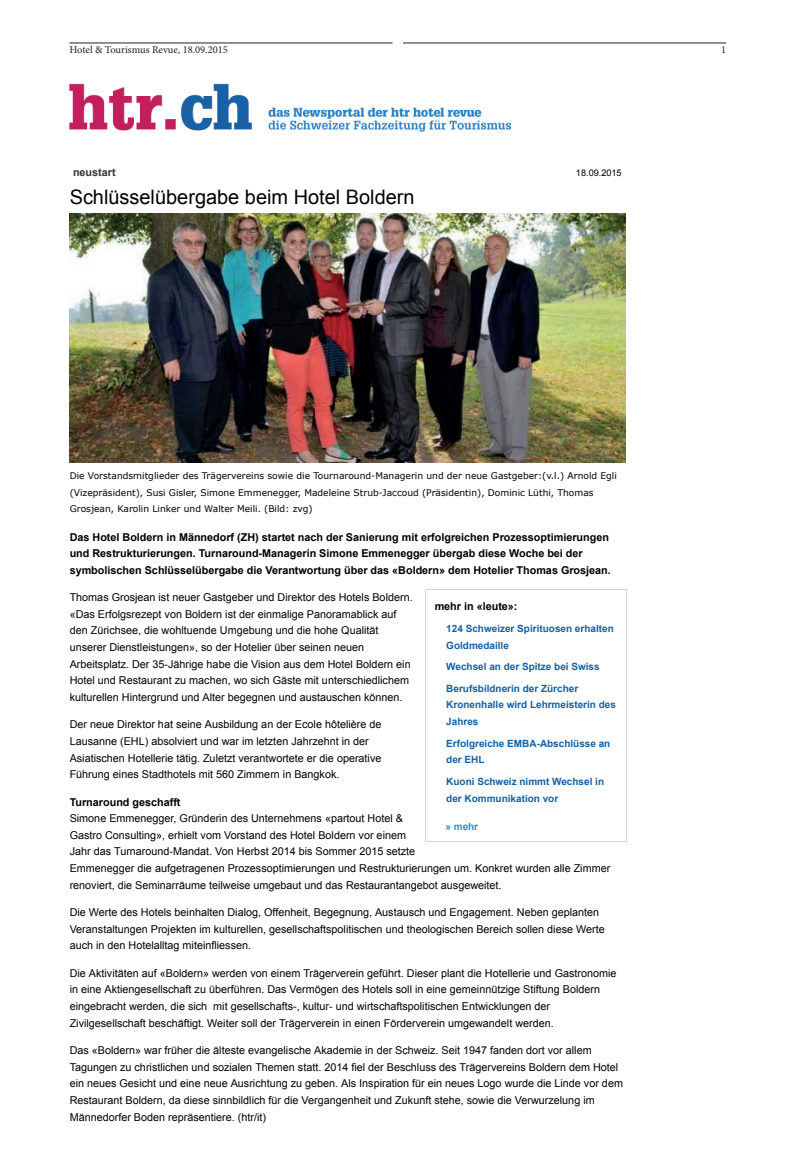
<style>
.page{position:relative;width:794px;height:1166px;background:#fff}
.page>*{position:absolute;margin:0;border:0;box-sizing:border-box;transform-origin:0 0}
.t1{font:19.95px "Arial";color:#000001}
.t2{font:10.76px/16.6px "Arial";color:#000001}
.t3{font:700 10.76px/16.6px "Arial";color:#000001}
.t4{font:700 10.76px "Arial";color:#323739}
.t5{font:10.5px "Minion Pro";color:#231f20}
.t6{font:700 9.97px/16.6px "Arial";color:#1361a4}
.t7{font:700 9.97px "Arial";color:#2192cf}
.t8{font:9.1px/16.6px "Verdana";color:#000001}
.t9{font:9.1px "Arial";color:#000001}
</style>
<div class="page">
<img style="left:69px;top:83px;width:442px;height:49px">
<hr style="left:69px;top:43px;width:323px;height:1px;background:#231f20">
<hr style="left:403px;top:43px;width:323px;height:1px;background:#231f20">
<hr style="left:425px;top:589px;width:202px;height:1px;background:#d4d6d4">
<hr style="left:425px;top:841px;width:202px;height:1px;background:#d4d6d4">
<hr style="left:425px;top:589px;width:1px;height:253px;background:#d4d6d4">
<hr style="left:626px;top:589px;width:1px;height:253px;background:#d4d6d4">
<img style="left:70px;top:213px;width:555px;height:249px">
<p class="t5" style="left:69px;top:43px;width:160px">Hotel &amp; Tourismus Revue, 18.09.2015</p>
<p class="t5" style="left:721px;top:43px;width:7px">1</p>
<p class="t4" style="left:73px;top:166px;width:44px">neustart</p>
<p class="t9" style="left:576px;top:166px;width:47px">18.09.2015</p>
<h1 class="t1" style="left:70px;top:184px;width:346px">Schlüsselübergabe beim Hotel Boldern</h1>
<p class="t8" style="left:70px;top:467px;width:549px">Die Vorstandsmitglieder des Trägervereins sowie die Tournaround-Managerin und der neue Gastgeber:(v.l.) Arnold Egli (Vizepräsident), Susi Gisler, Simone Emmenegger, Madeleine Strub-Jaccoud (Präsidentin), Dominic Lüthi, Thomas<br>Grosjean, Karolin Linker und Walter Meili. (Bild: zvg)</p>
<p class="t3" style="left:70px;top:529px;width:542px">Das Hotel Boldern in Männedorf (ZH) startet nach der Sanierung mit erfolgreichen Prozessoptimierungen und Restrukturierungen. Turnaround-Managerin Simone Emmenegger übergab diese Woche bei der symbolischen Schlüsselübergabe die Verantwortung über das «Boldern» dem Hotelier Thomas Grosjean.</p>
<p class="t2" style="left:70px;top:589px;width:344px">Thomas Grosjean ist neuer Gastgeber und Direktor des Hotels Boldern. «Das Erfolgsrezept von Boldern ist der einmalige Panoramablick auf den Zürichsee, die wohltuende Umgebung und die hohe Qualität unserer Dienstleistungen», so der Hotelier über seinen neuen Arbeitsplatz. Der 35-Jährige habe die Vision aus dem Hotel Boldern ein Hotel und Restaurant zu machen, wo sich Gäste mit unterschiedlichem kulturellen Hintergrund und Alter begegnen und austauschen können.</p>
<p class="t2" style="left:70px;top:716px;width:313px">Der neue Direktor hat seine Ausbildung an der Ecole hôtelière de Lausanne (EHL) absolviert und war im letzten Jahrzehnt in der Asiatischen Hotellerie tätig. Zuletzt verantwortete er die operative Führung eines Stadthotels mit 560 Zimmern in Bangkok.</p>
<p class="t3" style="left:70px;top:794px;width:112px">Turnaround geschafft</p>
<p class="t2" style="left:70px;top:810px;width:542px">Simone Emmenegger, Gründerin des Unternehmens «partout Hotel &amp;<br>Gastro Consulting», erhielt vom Vorstand des Hotel Boldern vor einem<br>Jahr das Turnaround-Mandat. Von Herbst 2014 bis Sommer 2015 setzte<br>Emmenegger die aufgetragenen Prozessoptimierungen und Restrukturierungen um. Konkret wurden alle Zimmer renoviert, die Seminarräume teilweise umgebaut und das Restaurantangebot ausgeweitet.</p>
<p class="t2" style="left:70px;top:904px;width:536px">Die Werte des Hotels beinhalten Dialog, Offenheit, Begegnung, Austausch und Engagement. Neben geplanten<br>Veranstaltungen Projekten im kulturellen, gesellschaftspolitischen und theologischen Bereich sollen diese Werte auch in den Hotelalltag miteinfliessen.</p>
<p class="t2" style="left:70px;top:965px;width:548px">Die Aktivitäten auf «Boldern» werden von einem Trägerverein geführt. Dieser plant die Hotellerie und Gastronomie in eine Aktiengesellschaft zu überführen. Das Vermögen des Hotels soll in eine gemeinnützige Stiftung Boldern eingebracht werden, die sich mit gesellschafts-, kultur- und wirtschaftspolitischen Entwicklungen der Zivilgesellschaft beschäftigt. Weiter soll der Trägerverein in einen Förderverein umgewandelt werden.</p>
<p class="t2" style="left:70px;top:1042px;width:555px">Das «Boldern» war früher die älteste evangelische Akademie in der Schweiz. Seit 1947 fanden dort vor allem Tagungen zu christlichen und sozialen Themen statt. 2014 fiel der Beschluss des Trägervereins Boldern dem Hotel ein neues Gesicht und eine neue Ausrichtung zu geben. Als Inspiration für ein neues Logo wurde die Linde vor dem Restaurant Boldern, da diese sinnbildlich für die Vergangenheit und Zukunft stehe, sowie die Verwurzelung im Männedorfer Boden repräsentiere. (htr/it)</p>
<p class="t3" style="left:435px;top:598px;width:84px">mehr in «leute»:</p>
<p class="t6" style="left:446px;top:620px;width:169px">124 Schweizer Spirituosen erhalten<br>Goldmedaille</p>
<p class="t6" style="left:446px;top:656px;width:155px;line-height:21.6px">Wechsel an der Spitze bei Swiss<br>Berufsbildnerin der Zürcher</p>
<p class="t6" style="left:446px;top:697px;width:171px">Kronenhalle wird Lehrmeisterin des<br>Jahres</p>
<p class="t6" style="left:446px;top:735px;width:166px">Erfolgreiche EMBA-Abschlüsse an der EHL</p>
<p class="t6" style="left:446px;top:773px;width:159px">Kuoni Schweiz nimmt Wechsel in der Kommunikation vor</p>
<p class="t7" style="left:445px;top:820px;width:34px">» mehr</p>
</div>
